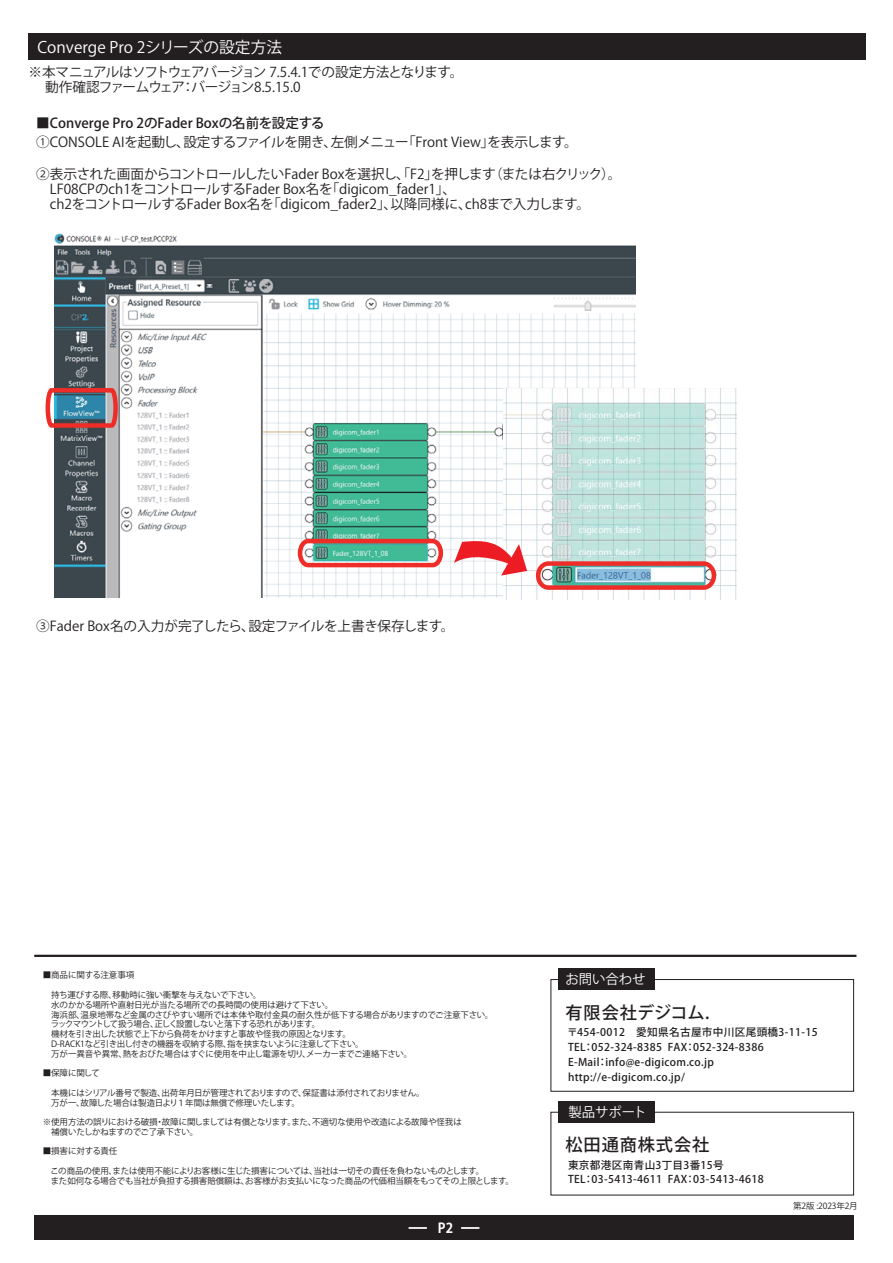
<style>
.page{position:relative;width:893px;height:1263px;background:#fff}
.page>*{position:absolute;margin:0;border:0;box-sizing:border-box;transform-origin:0 0}
.t1{font:17.25px "Koz Go Pro Medium 90 msp RKSJ H";letter-spacing:.01em;color:#231f20}
.t2{font:17.25px "Koz Go Pro Medium 90 msp RKSJ H";letter-spacing:.05em;color:#231f20}
.t3{font:15.75px "Koz Go Pro Regular 90 msp RKSJ H";color:#fff}
.t4{font:13.65px/15.3px "Koz Go Pro Regular 90 msp RKSJ H";color:#231f20}
.t5{font:13.65px/15.3px "Koz Go Pro Regular 90 msp RKSJ H";letter-spacing:-.06em;color:#231f20}
.t6{font:13.65px "Koz Go Pro Bold 90 msp RKSJ H";color:#fff;scale:.95 1}
.t7{font:13.35px "Koz Go Pro Regular 90 msp RKSJ H";color:#fff}
.t8{font:10.65px/14.9px "Koz Go Pro Medium 90 msp RKSJ H";letter-spacing:.03em;color:#231f20}
.t9{font:8.55px/9.8px "Koz Go Pro Regular 90 msp RKSJ H";letter-spacing:-.015em;color:#231f20}
.t10{font:8.55px/9.8px "Koz Go Pro Regular 90 msp RKSJ H";letter-spacing:-.035em;color:#231f20}
.s1{font-family:"Koz Go Pro Medium 90 msp RKSJ H"}
</style>
<div class="page">
<div style="left:28px;top:33px;width:837px;height:27px;background:#231f20"></div>
<div style="left:34px;top:1216px;width:819px;height:24px;background:#231f20"></div>
<img style="left:54px;top:233px;width:582px;height:364px">
<svg style="left:45px;top:386px;width:75px;height:44px;background:#877683"></svg>
<img style="left:504px;top:388px;width:233px;height:212px">
<svg style="left:534px;top:559px;width:184px;height:33px"></svg>
<svg style="left:295px;top:537px;width:150px;height:33px;background:#a39f91"></svg>
<svg style="left:409px;top:1227px;width:18px;height:2px"></svg>
<svg style="left:461px;top:1227px;width:18px;height:2px"></svg>
<svg style="left:454px;top:539px;width:73px;height:37px"></svg>
<div style="left:558px;top:969px;width:96px;height:21px;background:#231f20"></div>
<div style="left:551px;top:979px;width:303px;height:112px;border:1px solid #231f20"></div>
<div style="left:558px;top:1101px;width:96px;height:22px;background:#231f20"></div>
<div style="left:551px;top:1112px;width:303px;height:83px;border:1px solid #231f20"></div>
<hr style="left:34px;top:955px;width:822px;height:2px;background:#231f20">
<p class="t3" style="left:38px;top:41px;width:246px">Converge Pro 2シリーズの設定方法</p>
<p class="t5" style="left:28px;top:66px;width:436px">※本マニュアルはソフトウェアバージョン 7.5.4.1での設定方法となります。　動作確認ファームウェア：バージョン8.5.15.0</p>
<p class="t4" style="left:36px;top:115px;width:543px;line-height:19.5px">■<span class="s1">Converge Pro 2のFader Boxの名前を設定する<br></span>①CONSOLE AIを起動し、設定するファイルを開き、左側メニュー「Front View」を表示します。</p>
<p class="t4" style="left:36px;top:168px;width:587px">②表示された画面からコントロールしたいFader Boxを選択し、「F2」を押します（または右クリック）。　LF08CPのch1をコントロールするFader Box名を「digicom_fader1」、<br>　ch2をコントロールするFader Box名を「digicom_fader2」、以降同様に、ch8まで入力します。</p>
<p class="t4" style="left:36px;top:620px;width:420px">③Fader Box名の入力が完了したら、設定ファイルを上書き保存します。</p>
<p class="t9" style="left:43px;top:972px;width:93px">■商品に関する注意事項</p>
<p class="t9" style="left:43px;top:991px;width:452px">　持ち運びする際、移動時に強い衝撃を与えないで下さい。<br>　水のかかる場所や直射日光が当たる場所での長時間の使用は避けて下さい。<br>　海浜部、温泉地帯など金属のさびやすい場所では本体や取付金具の耐久性が低下する場合がありますのでご注意下さい。　ラックマウントして扱う場合、正しく設置しないと落下する恐れがあります。<br>　機材を引き出した状態で上下から負荷をかけますと事故や怪我の原因となります。<br>　D-RACK1など引き出し付きの機器を収納する際、指を挟まないように注意して下さい。<br>　万が一異音や異常、熱をおびた場合はすぐに使用を中止し電源を切り、メーカーまでご連絡下さい。</p>
<p class="t9" style="left:43px;top:1069px;width:59px">■保障に関して</p>
<p class="t10" style="left:43px;top:1089px;width:383px">　本機にはシリアル番号で製造、出荷年月日が管理されておりますので、保証書は添付されておりません。　万が一、故障した場合は製造日より１年間は無償で修理いたします。</p>
<p class="t9" style="left:43px;top:1118px;width:421px">※使用方法の誤りにおける破損・故障に関しましては有償となります。また、不適切な使用や改造による故障や怪我は　補償いたしかねますのでご了承下さい。</p>
<p class="t9" style="left:43px;top:1148px;width:76px">■損害に対する責任</p>
<p class="t9" style="left:43px;top:1167px;width:473px">　この商品の使用、または使用不能によりお客様に生じた損害については、当社は一切その責任を負わないものとします。<br>　また如何なる場合でも当社が負担する損害賠償額は、お客様がお支払いになった商品の代価相当額をもってその上限とします。</p>
<p class="t6" style="left:438px;top:1223px;width:17px">P2</p>
<p class="t7" style="left:565px;top:974px;width:82px">お問い合わせ</p>
<p class="t1" style="left:565px;top:1006px;width:145px">有限会社デジコム.</p>
<p class="t8" style="left:567px;top:1026px;width:252px">〒454-0012　愛知県名古屋市中川区尾頭橋3-11-15<br>TEL：052-324-8385 FAX：052-324-8386<br>E-Mail：info@e-digicom.co.jp　http://e-digicom.co.jp/</p>
<p class="t7" style="left:568px;top:1107px;width:80px">製品サポート</p>
<p class="t2" style="left:565px;top:1138px;width:145px">松田通商株式会社</p>
<p class="t8" style="left:568px;top:1159px;width:197px">東京都港区南青山3丁目3番15号<br>TEL：03-5413-4611 FAX：03-5413-4618</p>
<p class="t9" style="left:793px;top:1202px;width:66px">第2版 :2023年2月</p>
</div>
